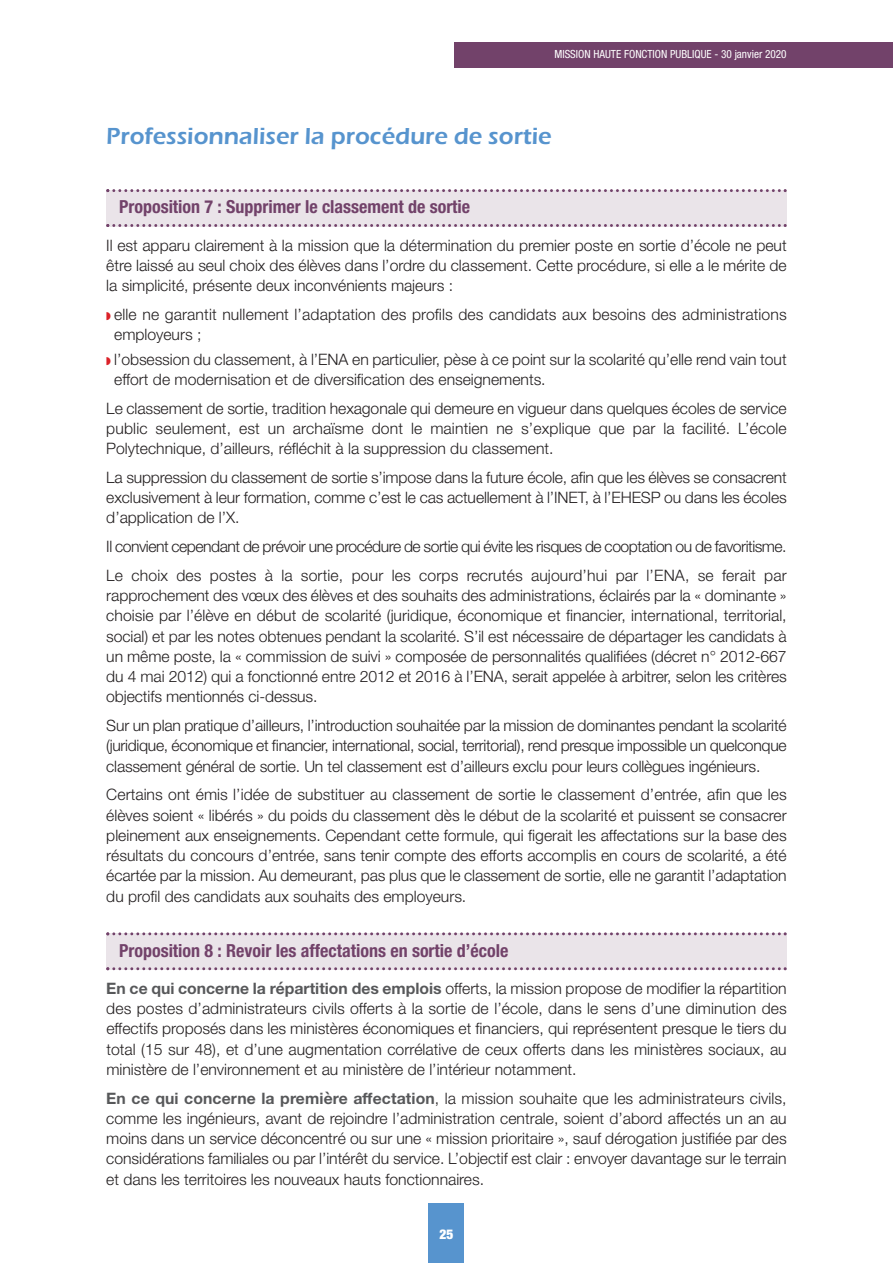
<style>
.page{position:relative;width:893px;height:1263px;background:#fff}
.page>*{position:absolute;margin:0;border:0;box-sizing:border-box;transform-origin:0 0}
.t1{font:600 24px "Eras Book ITC";color:#5794ce}
.t2{font:700 condensed 18px "Helvetica Neue LT Pro";color:#72426a}
.t3{font:300 15.75px/20.2px "Helvetica Neue";color:#231f20;text-align:justify}
.t4{font:300 15.75px/28.8px "Helvetica Neue";letter-spacing:-.03em;color:#231f20}
.t5{font:900 condensed 13.5px "Helvetica Neue";color:#fff}
.t6{font:condensed 11.25px "Helvetica Neue LT Pro";color:#fff}
.s1{font-weight:700;color:#57585a}
</style>
<div class="page">
<div style="left:106px;top:190px;width:681px;height:37px;background:#eae4e9"></div>
<div style="left:106px;top:933px;width:681px;height:36px;background:#eae4e9"></div>
<div style="left:429px;top:1204px;width:35px;height:59px;background:#5794ce"></div>
<svg style="left:106px;top:189px;width:681px;height:3px"></svg>
<svg style="left:106px;top:224px;width:681px;height:3px"></svg>
<svg style="left:106px;top:932px;width:681px;height:3px"></svg>
<svg style="left:106px;top:967px;width:681px;height:3px"></svg>
<div style="left:454px;top:43px;width:439px;height:25px;background:#72426a"></div>
<p class="t6" style="left:554px;top:50px;width:234px">MISSION HAUTE FONCTION PUBLIQUE - 30 janvier 2020</p>
<h1 class="t1" style="left:106px;top:128px;width:447px">Professionnaliser la procédure de sortie</h1>
<p class="t2" style="left:119px;top:200px;width:353px">Proposition 7 : Supprimer le classement de sortie</p>
<p class="t3" style="left:106px;top:236px;width:682px">Il est apparu clairement à la mission que la détermination du premier poste en sortie d’école ne peut être laissé au seul choix des élèves dans l’ordre du classement. Cette procédure, si elle a le mérite de la simplicité, présente deux inconvénients majeurs :</p>
<p class="t3" style="left:114px;top:306px;width:674px">elle ne garantit nullement l’adaptation des profils des candidats aux besoins des administrations employeurs ;</p>
<p class="t3" style="left:114px;top:350px;width:674px">l’obsession du classement, à l’ENA en particulier, pèse à ce point sur la scolarité qu’elle rend vain tout effort de modernisation et de diversification des enseignements.</p>
<p class="t3" style="left:106px;top:399px;width:682px">Le classement de sortie, tradition hexagonale qui demeure en vigueur dans quelques écoles de service public seulement, est un archaïsme dont le maintien ne s’explique que par la facilité. L’école Polytechnique, d’ailleurs, réfléchit à la suppression du classement.</p>
<p class="t3" style="left:106px;top:469px;width:682px">La suppression du classement de sortie s’impose dans la future école, afin que les élèves se consacrent exclusivement à leur formation, comme c’est le cas actuellement à l’INET, à l’EHESP ou dans les écoles d’application de l’X.</p>
<p class="t4" style="left:106px;top:534px;width:682px">Il convient cependant de prévoir une procédure de sortie qui évite les risques de cooptation ou de favoritisme.<br>Le choix des postes à la sortie, pour les corps recrutés aujourd’hui par l’ENA, se ferait par</p>
<p class="t3" style="left:106px;top:587px;width:682px">rapprochement des vœux des élèves et des souhaits des administrations, éclairés par la « dominante » choisie par l’élève en début de scolarité (juridique, économique et financier, international, territorial, social) et par les notes obtenues pendant la scolarité. S’il est nécessaire de départager les candidats à un même poste, la « commission de suivi » composée de personnalités qualifiées (décret n° 2012-667 du 4 mai 2012) qui a fonctionné entre 2012 et 2016 à l’ENA, serait appelée à arbitrer, selon les critères objectifs mentionnés ci-dessus.</p>
<p class="t3" style="left:106px;top:717px;width:682px">Sur un plan pratique d’ailleurs, l’introduction souhaitée par la mission de dominantes pendant la scolarité (juridique, économique et financier, international, social, territorial), rend presque impossible un quelconque classement général de sortie. Un tel classement est d’ailleurs exclu pour leurs collègues ingénieurs.</p>
<p class="t3" style="left:106px;top:786px;width:682px">Certains ont émis l’idée de substituer au classement de sortie le classement d’entrée, afin que les élèves soient « libérés » du poids du classement dès le début de la scolarité et puissent se consacrer pleinement aux enseignements. Cependant cette formule, qui figerait les affectations sur la base des résultats du concours d’entrée, sans tenir compte des efforts accomplis en cours de scolarité, a été écartée par la mission. Au demeurant, pas plus que le classement de sortie, elle ne garantit l’adaptation du profil des candidats aux souhaits des employeurs.</p>
<p class="t2" style="left:119px;top:944px;width:391px">Proposition 8 : Revoir les affectations en sortie d’école</p>
<p class="t3" style="left:106px;top:980px;width:682px"><span class="s1">En ce qui concerne la répartition des emplois</span> offerts, la mission propose de modifier la répartition des postes d’administrateurs civils offerts à la sortie de l’école, dans le sens d’une diminution des effectifs proposés dans les ministères économiques et financiers, qui représentent presque le tiers du total (15 sur 48), et d’une augmentation corrélative de ceux offerts dans les ministères sociaux, au ministère de l’environnement et au ministère de l’intérieur notamment.</p>
<p class="t3" style="left:106px;top:1089px;width:682px"><span class="s1">En ce qui concerne la première affectation</span>, la mission souhaite que les administrateurs civils, comme les ingénieurs, avant de rejoindre l’administration centrale, soient d’abord affectés un an au moins dans un service déconcentré ou sur une « mission prioritaire », sauf dérogation justifiée par des considérations familiales ou par l’intérêt du service. L’objectif est clair : envoyer davantage sur le terrain et dans les territoires les nouveaux hauts fonctionnaires.</p>
<p class="t5" style="left:439px;top:1222px;width:16px">25</p>
</div>
